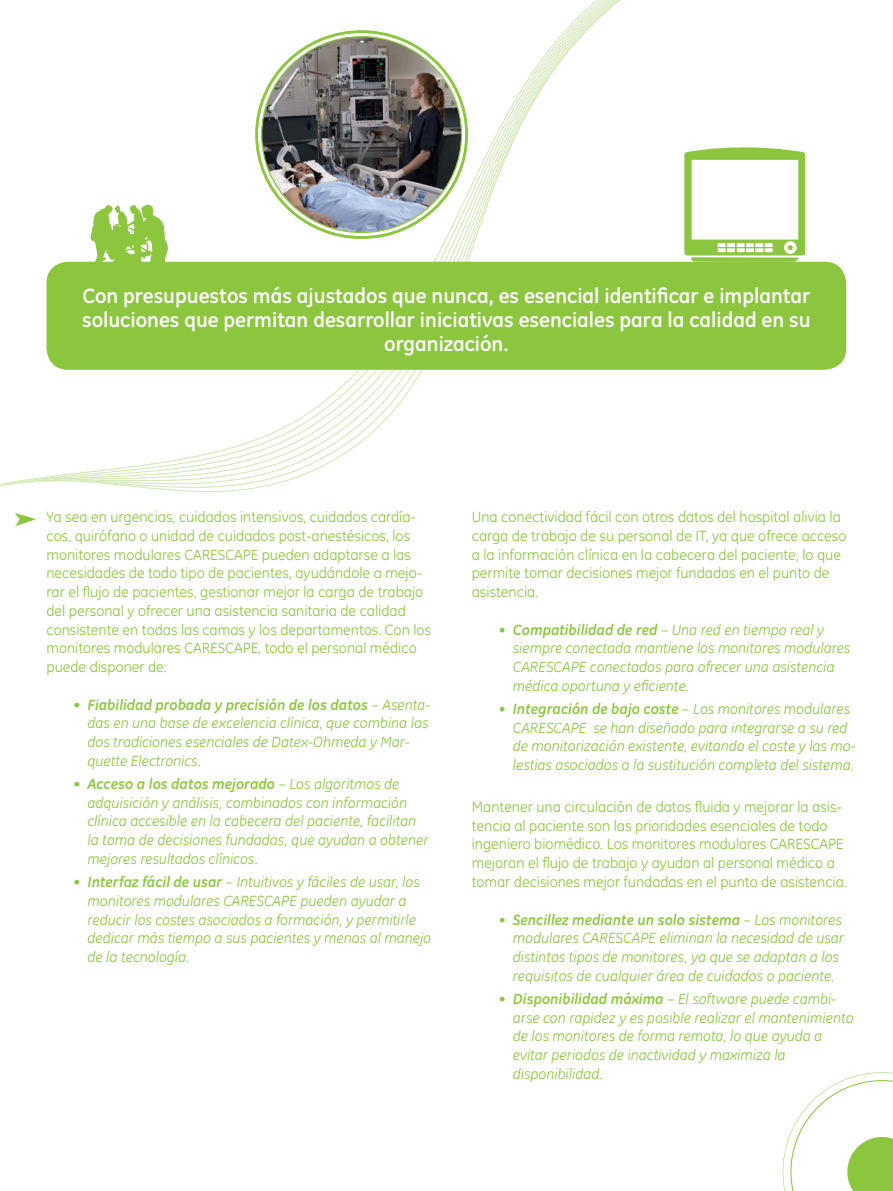
<style>
.page{position:relative;width:893px;height:1191px;background:#fff}
.page>*{position:absolute;margin:0;border:0;box-sizing:border-box;transform-origin:0 0}
.t1{font:700 21px/24px "GE Inspira";color:#fff;text-align:center}
.t2{font:italic 15px/18.8px "GE Inspira";color:#8bc63e}
.t3{font:15px/18.8px "GE Inspira";color:#8bc63e}
.s1{font-weight:700}
</style>
<div class="page">
<svg style="left:0;top:0;width:684px;height:527px"></svg>
<div style="left:46px;top:262px;width:800px;height:108px;background:#8bc63e;border-radius:22px"></div>
<svg style="left:684px;top:147px;width:121px;height:115px"></svg>
<svg style="left:783px;top:1072px;width:110px;height:119px"></svg>
<svg style="left:15px;top:513px;width:21px;height:13px"></svg>
<svg style="left:90px;top:205px;width:78px;height:57px"></svg>
<img style="left:262px;top:37px;width:199px;height:195px">
<h1 class="t1" style="left:82px;top:283px;width:730px">Con presupuestos más ajustados que nunca, es esencial identificar e implantar soluciones que permitan desarrollar iniciativas esenciales para la calidad en su organización.</h1>
<p class="t3" style="left:46px;top:507px;width:386px">Ya sea en urgencias, cuidados intensivos, cuidados cardía&shy;cos, quirófano o unidad de cuidados post-anestésicos, los monitores modulares CARESCAPE pueden adaptarse a las necesidades de todo tipo de pacientes, ayudándole a mejo&shy;rar el flujo de pacientes, gestionar mejor la carga de trabajo del personal y ofrecer una asistencia sanitaria de calidad consistente en todas las camas y los departamentos. Con los monitores modulares CARESCAPE, todo el personal médico puede disponer de:</p>
<p class="t2" style="left:88px;top:695px;width:344px;text-indent:-14px">• <span class="s1">Fiabilidad probada y precisión de los datos</span> – Asenta&shy;das en una base de excelencia clínica, que combina las dos tradiciones esenciales de Datex-Ohmeda y Mar&shy;quette Electronics.</p>
<p class="t2" style="left:88px;top:774px;width:342px;text-indent:-14px">• <span class="s1">Acceso a los datos mejorado</span> – Los algoritmos de adquisición y análisis, combinados con información clínica accesible en la cabecera del paciente, facilitan la toma de decisiones fundadas, que ayudan a obtener mejores resultados clínicos.</p>
<p class="t2" style="left:88px;top:872px;width:345px;text-indent:-14px">• <span class="s1">Interfaz fácil de usar</span> – Intuitivos y fáciles de usar, los monitores modulares CARESCAPE pueden ayudar a reducir los costes asociados a formación, y permitirle dedicar más tiempo a sus pacientes y menos al manejo de la tecnología.</p>
<p class="t3" style="left:472px;top:507px;width:376px">Una conectividad fácil con otros datos del hospital alivia la carga de trabajo de su personal de IT, ya que ofrece acceso a la información clínica en la cabecera del paciente, lo que permite tomar decisiones mejor fundadas en el punto de asistencia.</p>
<p class="t2" style="left:513px;top:620px;width:339px;text-indent:-14px">• <span class="s1">Compatibilidad de red</span> – Una red en tiempo real y siempre conectada mantiene los monitores modulares CARESCAPE conectados para ofrecer una asistencia médica oportuna y eficiente.</p>
<p class="t2" style="left:513px;top:699px;width:344px;text-indent:-14px">• <span class="s1">Integración de bajo coste</span> – Los monitores modulares CARESCAPE se han diseñado para integrarse a su red de monitorización existente, evitando el coste y las mo&shy;lestias asociados a la sustitución completa del sistema.</p>
<p class="t3" style="left:472px;top:797px;width:377px">Mantener una circulación de datos fluida y mejorar la asis&shy;tencia al paciente son las prioridades esenciales de todo ingeniero biomédico. Los monitores modulares CARESCAPE mejoran el flujo de trabajo y ayudan al personal médico a tomar decisiones mejor fundadas en el punto de asistencia.</p>
<p class="t2" style="left:513px;top:909px;width:333px;text-indent:-14px">• <span class="s1">Sencillez mediante un solo sistema</span> – Los monitores modulares CARESCAPE eliminan la necesidad de usar distintos tipos de monitores, ya que se adaptan a los requisitos de cualquier área de cuidados o paciente.</p>
<p class="t2" style="left:513px;top:989px;width:342px;text-indent:-14px">• <span class="s1">Disponibilidad máxima</span> – El software puede cambi&shy;arse con rapidez y es posible realizar el mantenimiento de los monitores de forma remota, lo que ayuda a evitar periodos de inactividad y maximiza la disponibilidad.</p>
</div>
